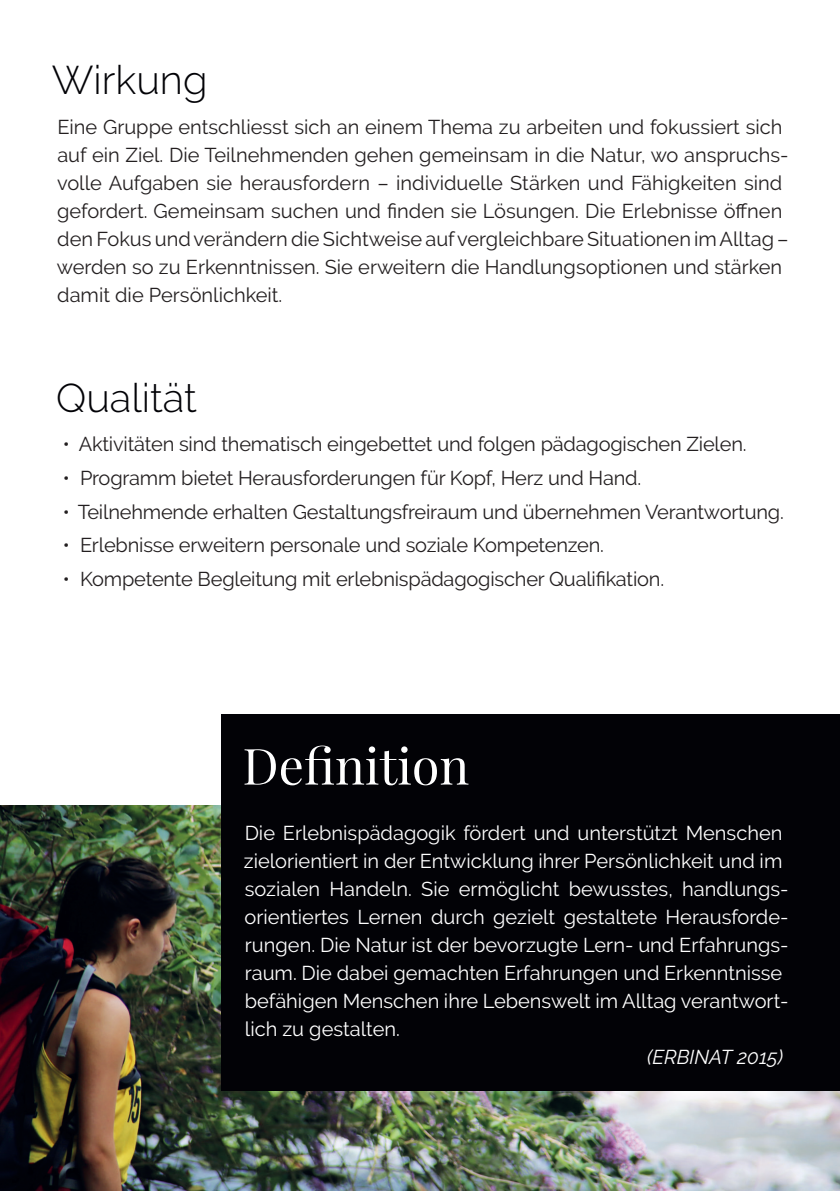
<style>
.page{position:relative;width:840px;height:1191px;background:#fff}
.page>*{position:absolute;margin:0;border:0;box-sizing:border-box;transform-origin:0 0}
.t1{font:50px "Playfair Display";color:#fff}
.t2{font:300 40px "Raleway";color:#020206}
.t3{font:20px/28px "Raleway";color:#231f20}
.t4{font:20px/28px "Raleway";color:#fff}
.t5{font:italic 20px "Raleway";color:#fff}
</style>
<div class="page">
<img style="left:0;top:805px;width:839px;height:386px">
<div style="left:221px;top:714px;width:618px;height:376px;background:#020206"></div>
<h2 class="t2" style="left:52px;top:57px;width:157px">Wirkung</h2>
<p class="t3" style="left:57px;top:113px;width:732px">Eine Gruppe entschliesst sich an einem Thema zu arbeiten und fokussiert sich auf ein Ziel. Die Teilnehmenden gehen gemeinsam in die Natur, wo anspruchs&shy;volle Aufgaben sie herausfordern – individuelle Stärken und Fähigkeiten sind gefordert. Gemeinsam suchen und finden sie Lösungen. Die Erlebnisse öffnen den Fokus und verändern die Sichtweise auf vergleichbare Situationen im Alltag – werden so zu Erkenntnissen. Sie erweitern die Handlungsoptionen und stärken damit die Persönlichkeit.</p>
<h2 class="t2" style="left:56px;top:374px;width:142px">Qualität</h2>
<p class="t3" style="left:63px;top:430px;width:685px">• Aktivitäten sind thematisch eingebettet und folgen pädagogischen Zielen.</p>
<p class="t3" style="left:63px;top:464px;width:579px">• Programm bietet Herausforderungen für Kopf, Herz und Hand.</p>
<p class="t3" style="left:63px;top:497px;width:722px">• Teilnehmende erhalten Gestaltungsfreiraum und übernehmen Verantwortung.</p>
<p class="t3" style="left:63px;top:531px;width:542px">• Erlebnisse erweitern personale und soziale Kompetenzen.</p>
<p class="t3" style="left:63px;top:565px;width:602px">• Kompetente Begleitung mit erlebnispädagogischer Qualifikation.</p>
<h1 class="t1" style="left:242px;top:727px;width:228px">Definition</h1>
<p class="t4" style="left:244px;top:819px;width:546px">Die Erlebnispädagogik fördert und unterstützt Menschen zielorientiert in der Entwicklung ihrer Persönlichkeit und im sozialen Handeln. Sie ermöglicht bewusstes, handlungs&shy;orientiertes Lernen durch gezielt gestaltete Herausforde&shy;rungen. Die Natur ist der bevorzugte Lern- und Erfahrungs&shy;raum. Die dabei gemachten Erfahrungen und Erkenntnisse befähigen Menschen ihre Lebenswelt im Alltag verantwort&shy;lich zu gestalten.</p>
<p class="t5" style="left:647px;top:1045px;width:137px">(ERBINAT 2015)</p>
</div>
